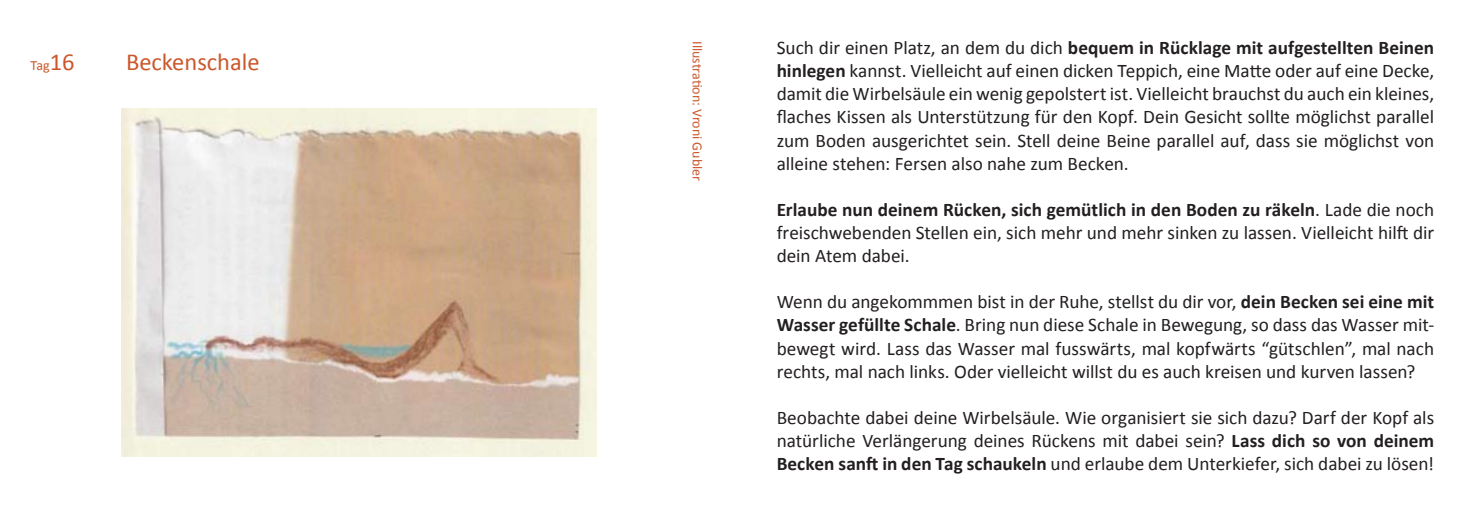
<style>
.page{position:relative;width:1474px;height:521px;background:#fff}
.page>*{position:absolute;margin:0;border:0;box-sizing:border-box;transform-origin:0 0}
.t1{font:24.5px "Calibri";color:#cb572b}
.t2{font:19.25px/23.1px "Calibri";letter-spacing:-.005em;color:#231f20;text-align:justify}
.t3{font:14px "Calibri";color:#cb572b}
.s1{font-size:24.5px}
.s2{font-weight:700}
</style>
<div class="page">
<img style="left:122px;top:108px;width:474px;height:349px">
<p class="t3" style="left:31px;top:56px;width:45px">Tag<span class="s1">16</span></p>
<p class="t1" style="left:126px;top:45px;width:135px">Beckenschale</p>
<p class="t3" style="left:707px;top:41px;width:141px;rotate:90deg">Illustration: Vroni Gubler</p>
<p class="t2" style="left:776px;top:36px;width:659px">Such dir einen Platz, an dem du dich <span class="s2">bequem in Rücklage mit aufgestellten Beinen hinlegen</span> kannst. Vielleicht auf einen dicken Teppich, eine Matte oder auf eine Decke, damit die Wirbelsäule ein wenig gepolstert ist. Vielleicht brauchst du auch ein kleines, flaches Kissen als Unterstützung für den Kopf. Dein Gesicht sollte möglichst parallel zum Boden ausgerichtet sein. Stell deine Beine parallel auf, dass sie möglichst von alleine stehen: Fersen also nahe zum Becken.</p>
<p class="t2" style="left:776px;top:197px;width:659px"><span class="s2">Erlaube nun deinem Rücken, sich gemütlich in den Boden zu räkeln</span>. Lade die noch freischwebenden Stellen ein, sich mehr und mehr sinken zu lassen. Vielleicht hilft dir dein Atem dabei.</p>
<p class="t2" style="left:776px;top:290px;width:659px">Wenn du angekommmen bist in der Ruhe, stellst du dir vor, <span class="s2">dein Becken sei eine mit Wasser gefüllte Schale</span>. Bring nun diese Schale in Bewegung, so dass das Wasser mit&shy;bewegt wird. Lass das Wasser mal fusswärts, mal kopfwärts “gütschlen”, mal nach rechts, mal nach links. Oder vielleicht willst du es auch kreisen und kurven lassen?</p>
<p class="t2" style="left:776px;top:405px;width:659px">Beobachte dabei deine Wirbelsäule. Wie organisiert sie sich dazu? Darf der Kopf als natürliche Verlängerung deines Rückens mit dabei sein? <span class="s2">Lass dich so von deinem Becken sanft in den Tag schaukeln</span> und erlaube dem Unterkiefer, sich dabei zu lösen!</p>
</div>
